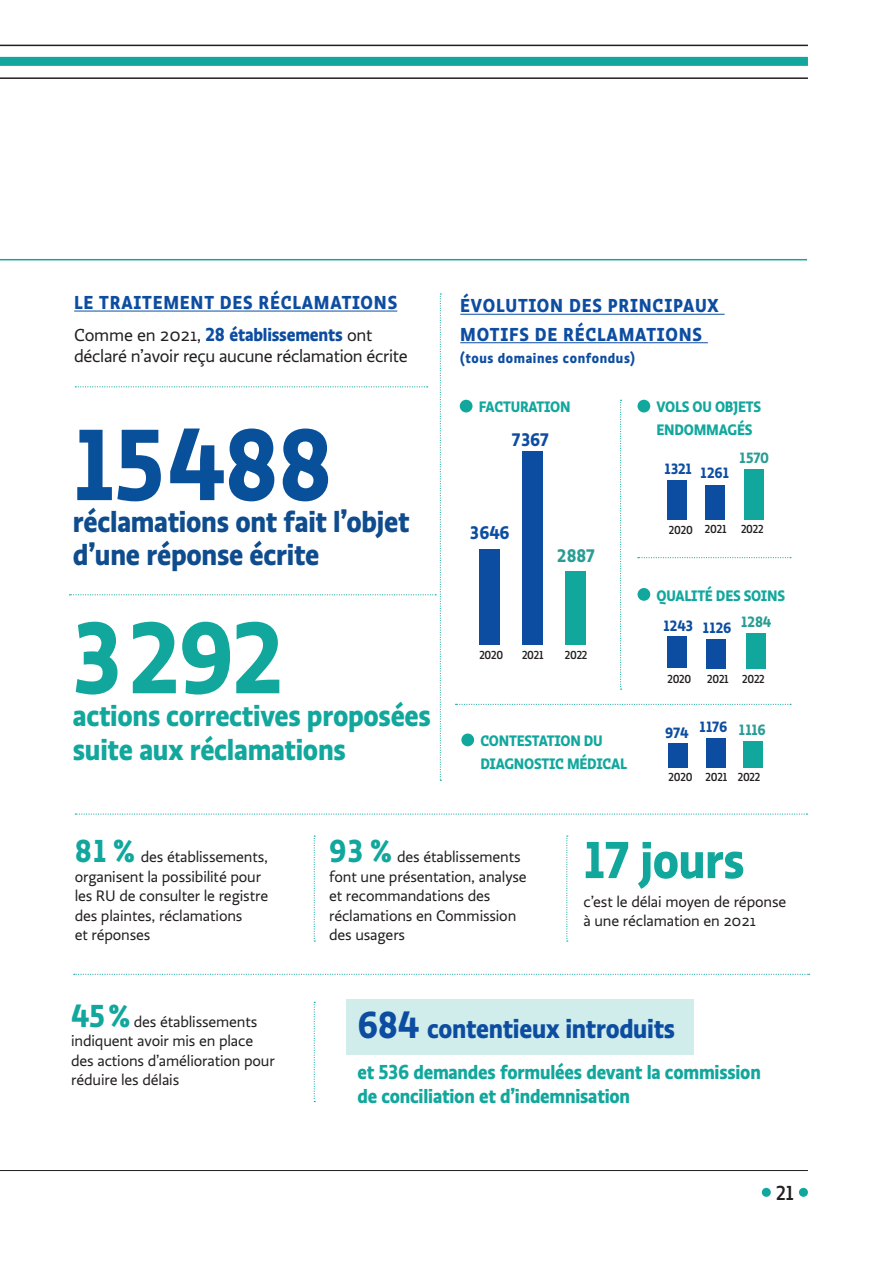
<style>
.page{position:relative;width:893px;height:1263px;background:#fff}
.page>*{position:absolute;margin:0;border:0;box-sizing:border-box;transform-origin:0 0}
.texte{font:700 105px "Ratio Display";letter-spacing:-.01em;color:#09509a}
.texte-2{font:700 105px "Ratio Display";color:#12a79d}
.texte-3{font:700 54px "Ratio Display";letter-spacing:-.01em;color:#12a79d}
.texte-4{font:700 31.5px/33px "Ratio Display";letter-spacing:-.01em;color:#12a79d}
.texte-5{font:700 31.5px/33px "Ratio Display";letter-spacing:-.01em;color:#0f4c8e}
.texte-6{font:700 28.5px "Ratio Display";letter-spacing:-.01em;color:#0d4da1}
.soustitreniveau2{font:700 21px/24px "Ratio Display";letter-spacing:-.01em;color:#12a79d}
.t1{font:500 21px "Ratio Display";color:#231f20}
.soustitreniveau2-2{font:700 19.5px/28.5px "Ratio Display";letter-spacing:.04em;color:#0d4da1}
.texte-7{font:700 19.5px "Ratio Display";letter-spacing:-.01em;color:#0d4da1}
.texte-8{font:700 18.9px "Ratio Display";letter-spacing:-.01em;color:#0d4da1}
.texte-9{font:700 18.9px "Ratio Display";color:#299d94}
.texte-10{font:18px "Ratio";letter-spacing:-.02em;color:#231f20}
.texte-11{font:15.75px/19.5px "Ratio";letter-spacing:-.01em;color:#231f20}
.sstitreniuv3{font:700 15.75px/22.5px "Ratio Display";letter-spacing:-.015em;color:#12a79d}
.texte-12{font:700 15.45px "Ratio Display";letter-spacing:-.01em;color:#0d4da1}
.texte-13{font:700 15.45px "Ratio Display";letter-spacing:-.01em;color:#299d94}
.soustitreniveau2-3{font:700 15px "Ratio Display";letter-spacing:.04em;color:#0d4da1}
.texte-14{font:500 12px "Ratio Display";letter-spacing:-.02em;color:#231f20}
.s1{font-family:"Ratio";font-weight:400;font-size:18px;color:#231f20}
.s2{font-family:"Ratio Display";font-weight:700;font-size:33px;color:#12a79d}
.s3{font-size:39px}
</style>
<div class="page">
<div style="left:0;top:57px;width:808px;height:9px;background:#12a79d"></div>
<hr style="left:0;top:77px;width:808px;height:2px;background:#231f20">
<hr style="left:0;top:45px;width:808px;height:1px;background:#231f20">
<hr style="left:0;top:1170px;width:808px;height:1px;background:#231f20">
<div style="left:762px;top:1188px;width:9px;height:9px;background:#12a79d;border-radius:50%"></div>
<div style="left:799px;top:1188px;width:9px;height:9px;background:#12a79d;border-radius:50%"></div>
<hr style="left:0;top:259px;width:807px;height:1px;background:#12a79d">
<hr style="left:460px;top:314px;width:265px;height:1px;background:#0d4da1">
<hr style="left:460px;top:342px;width:248px;height:1px;background:#0d4da1">
<div style="left:346px;top:1000px;width:347px;height:55px;background:#d0edeb"></div>
<svg style="left:314px;top:1002px;width:1px;height:100px"></svg>
<svg style="left:314px;top:835px;width:1px;height:106px"></svg>
<svg style="left:566px;top:835px;width:2px;height:106px"></svg>
<svg style="left:74px;top:974px;width:736px;height:1px"></svg>
<div style="left:523px;top:451px;width:20px;height:194px;background:#0d4da1"></div>
<div style="left:479px;top:549px;width:20px;height:96px;background:#0d4da1"></div>
<div style="left:566px;top:571px;width:20px;height:74px;background:#12a79d"></div>
<div style="left:705px;top:485px;width:19px;height:34px;background:#0d4da1"></div>
<div style="left:668px;top:480px;width:19px;height:39px;background:#0d4da1"></div>
<div style="left:744px;top:469px;width:19px;height:50px;background:#12a79d"></div>
<div style="left:706px;top:639px;width:20px;height:29px;background:#0d4da1"></div>
<div style="left:667px;top:637px;width:20px;height:31px;background:#0d4da1"></div>
<div style="left:746px;top:633px;width:20px;height:35px;background:#12a79d"></div>
<div style="left:460px;top:400px;width:12px;height:12px;background:#12a79d;border-radius:50%"></div>
<div style="left:637px;top:400px;width:13px;height:12px;background:#12a79d;border-radius:50%"></div>
<div style="left:461px;top:733px;width:13px;height:13px;background:#12a79d;border-radius:50%"></div>
<div style="left:637px;top:588px;width:13px;height:13px;background:#12a79d;border-radius:50%"></div>
<svg style="left:620px;top:400px;width:2px;height:290px"></svg>
<svg style="left:638px;top:557px;width:153px;height:1px"></svg>
<div style="left:706px;top:738px;width:19px;height:30px;background:#0d4da1"></div>
<div style="left:669px;top:743px;width:19px;height:25px;background:#0d4da1"></div>
<div style="left:743px;top:741px;width:19px;height:27px;background:#12a79d"></div>
<svg style="left:456px;top:704px;width:335px;height:1px"></svg>
<svg style="left:69px;top:293px;width:372px;height:488px"></svg>
<svg style="left:75px;top:813px;width:732px;height:2px"></svg>
<p class="soustitreniveau2-2" style="left:74px;top:288px;width:325px">LE TRAITEMENT DES RÉCLAMATIONS</p>
<p class="soustitreniveau2-2" style="left:460px;top:291px;width:260px">ÉVOLUTION DES PRINCIPAUX<br>MOTIFS DE RÉCLAMATIONS</p>
<p class="soustitreniveau2-3" style="left:460px;top:349px;width:176px">(tous domaines confondus)</p>
<p class="texte-7" style="left:74px;top:322px;width:300px"><span class="s1">Comme en 2021,</span> 28 établissements <span class="s1">ont</span></p>
<p class="texte-10" style="left:74px;top:345px;width:335px">déclaré n’avoir reçu aucune réclamation écrite</p>
<p class="texte" style="left:73px;top:399px;width:261px">15488</p>
<p class="texte-5" style="left:73px;top:504px;width:338px">réclamations ont fait l’objet d’une réponse écrite</p>
<p class="texte-2" style="left:73px;top:593px;width:212px">3292</p>
<p class="texte-4" style="left:73px;top:699px;width:360px">actions correctives proposées suite aux réclamations</p>
<p class="sstitreniuv3" style="left:479px;top:396px;width:93px">FACTURATION</p>
<p class="sstitreniuv3" style="left:656px;top:396px;width:106px">VOLS OU OBJETS<br>ENDOMMAGÉS</p>
<p class="texte-8" style="left:512px;top:428px;width:38px">7 367</p>
<p class="texte-8" style="left:470px;top:521px;width:41px">3646</p>
<p class="texte-9" style="left:557px;top:544px;width:39px">2887</p>
<p class="texte-14" style="left:479px;top:648px;width:25px">2020</p>
<p class="texte-14" style="left:522px;top:648px;width:23px">2021</p>
<p class="texte-14" style="left:565px;top:648px;width:24px">2022</p>
<p class="sstitreniuv3" style="left:480px;top:730px;width:148px">CONTESTATION DU<br>DIAGNOSTIC MÉDICAL</p>
<p class="texte-12" style="left:664px;top:459px;width:29px">1321</p>
<p class="texte-12" style="left:701px;top:463px;width:30px">1261</p>
<p class="texte-13" style="left:739px;top:448px;width:31px">1570</p>
<p class="texte-14" style="left:669px;top:522px;width:25px">2020</p>
<p class="texte-14" style="left:705px;top:522px;width:23px">2021</p>
<p class="texte-14" style="left:741px;top:522px;width:24px">2022</p>
<p class="sstitreniuv3" style="left:656px;top:584px;width:130px">QUALITÉ DES SOINS</p>
<p class="texte-12" style="left:663px;top:617px;width:31px">1243</p>
<p class="texte-12" style="left:703px;top:618px;width:30px">1126</p>
<p class="texte-13" style="left:741px;top:612px;width:32px">1284</p>
<p class="texte-14" style="left:667px;top:672px;width:25px">2020</p>
<p class="texte-14" style="left:707px;top:672px;width:23px">2021</p>
<p class="texte-14" style="left:742px;top:672px;width:24px">2022</p>
<p class="texte-12" style="left:665px;top:723px;width:25px">974</p>
<p class="texte-12" style="left:699px;top:717px;width:29px">1176</p>
<p class="texte-13" style="left:739px;top:720px;width:29px">1116</p>
<p class="texte-14" style="left:669px;top:770px;width:25px">2020</p>
<p class="texte-14" style="left:706px;top:770px;width:23px">2021</p>
<p class="texte-14" style="left:738px;top:770px;width:24px">2022</p>
<p class="texte-11" style="left:75px;top:847px;width:195px"><span class="s2">81 %</span> des établissements, organisent la possibilité pour</p>
<p class="texte-11" style="left:75px;top:886px;width:195px">les RU de consulter le registre</p>
<p class="texte-11" style="left:75px;top:906px;width:169px">des plaintes, réclamations</p>
<p class="texte-11" style="left:75px;top:925px;width:77px">et réponses</p>
<p class="texte-11" style="left:71px;top:1012px;width:205px"><span class="s2">45%</span> des établissements indiquent avoir mis en place des actions d’amélioration pour réduire les délais</p>
<p class="texte-11" style="left:329px;top:847px;width:199px"><span class="s2">93 %</span> des établissements font une présentation, analyse et recommandations des réclamations en Commission</p>
<p class="texte-11" style="left:329px;top:925px;width:78px">des usagers</p>
<p class="texte-3" style="left:583px;top:826px;width:163px">17 jours</p>
<p class="texte-11" style="left:583px;top:892px;width:204px">c’est le délai moyen de réponse à une réclamation en 2021</p>
<p class="texte-6" style="left:357px;top:1010px;width:319px"><span class="s3">684</span> contentieux introduits</p>
<p class="soustitreniveau2" style="left:357px;top:1059px;width:405px">et 536 demandes formulées devant la commission de conciliation et d’indemnisation</p>
<h3 class="t1" style="left:776px;top:1180px;width:19px">21</h3>
</div>
